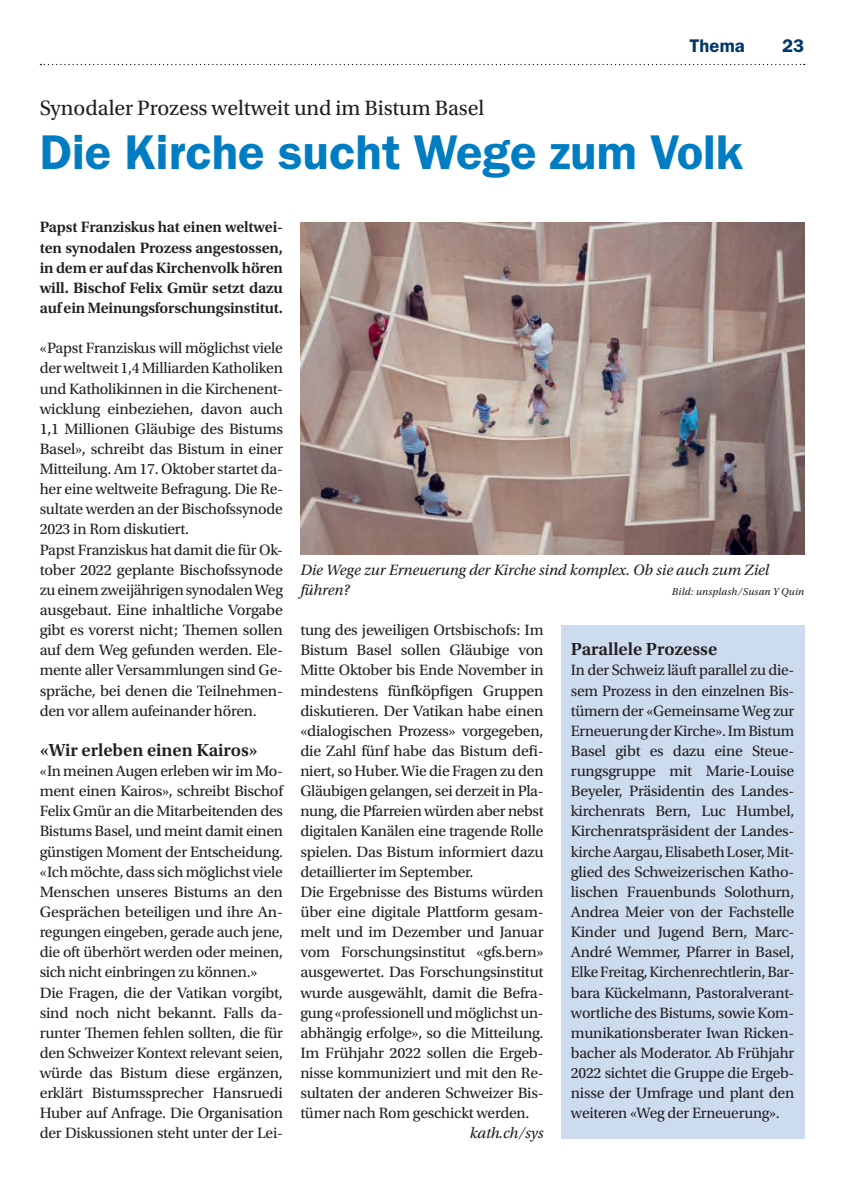
<style>
.page{position:relative;width:844px;height:1191px;background:#fff}
.page>*{position:absolute;margin:0;border:0;box-sizing:border-box;transform-origin:0 0}
.t1{font:600 49px "ITC Franklin Gothic Std";color:#007cc2}
.t2{font:21.88px "Utopia Std";color:#231f20}
.t3{font:600 18.38px "Utopia Std";color:#231f20}
.t4{font:600 18.38px "ITC Franklin Gothic Std";letter-spacing:.005em;color:#003667}
.t5{font:15.75px/20.1px "Utopia Std";letter-spacing:-.015em;color:#231f20}
.t6{font:600 15.75px/20.1px "Utopia Std";letter-spacing:-.01em;color:#231f20;text-align:justify}
.t7{font:italic 15.75px/20.1px "Utopia Std";letter-spacing:-.005em;color:#231f20}
.t8{font:italic 10.5px "Utopia Std";letter-spacing:.02em;color:#231f20}
</style>
<div class="page">
<svg style="left:40px;top:64px;width:764px;height:1px"></svg>
<img style="left:300px;top:222px;width:504px;height:332px">
<div style="left:561px;top:625px;width:243px;height:513px;background:#cddbef"></div>
<p class="t4" style="left:689px;top:35px;width:57px">Thema</p>
<p class="t4" style="left:781px;top:35px;width:24px">23</p>
<h2 class="t2" style="left:40px;top:96px;width:446px">Synodaler Prozess weltweit und im Bistum Basel</h2>
<h1 class="t1" style="left:40px;top:123px;width:705px">Die Kirche sucht Wege zum Volk</h1>
<p class="t6" style="left:40px;top:217px;width:245px">Papst Franziskus hat einen weltwei&shy;ten synodalen Prozess angestossen, in dem er auf das Kirchenvolk hören will. Bischof Felix Gmür setzt dazu auf ein Meinungsforschungsinstitut.</p>
<p class="t5" style="left:40px;top:338px;width:245px">«Papst Franziskus will möglichst viele der weltweit 1,4 Milliarden Katholiken und Katholikinnen in die Kirchenent&shy;wicklung einbeziehen, davon auch 1,1 Millionen Gläubige des Bistums Basel», schreibt das Bistum in einer Mitteilung. Am 17. Oktober startet da&shy;her eine weltweite Befragung. Die Re&shy;sultate werden an der Bischofssynode 2023 in Rom diskutiert.<br>Papst Franziskus hat damit die für Ok&shy;tober 2022 geplante Bischofssynode zu einem zweijährigen synodalen Weg ausgebaut. Eine inhaltliche Vorgabe gibt es vorerst nicht; Themen sollen auf dem Weg gefunden werden. Ele&shy;mente aller Versammlungen sind Ge&shy;spräche, bei denen die Teilnehmen&shy;den vor allem aufeinander hören.</p>
<p class="t3" style="left:40px;top:739px;width:220px">«Wir erleben einen Kairos»</p>
<p class="t5" style="left:40px;top:761px;width:245px">«In meinen Augen erleben wir im Mo&shy;ment einen Kairos», schreibt Bischof Felix Gmür an die Mitarbeitenden des Bistums Basel, und meint damit einen günstigen Moment der Entscheidung. «Ich möchte, dass sich möglichst viele Menschen unseres Bistums an den Gesprächen beteiligen und ihre An&shy;regungen eingeben, gerade auch jene, die oft überhört werden oder meinen, sich nicht einbringen zu können.» Die Fragen, die der Vatikan vorgibt, sind noch nicht bekannt. Falls da&shy;runter Themen fehlen sollten, die für den Schweizer Kontext relevant seien, würde das Bistum diese ergänzen, erklärt Bistumssprecher Hansruedi Huber auf Anfrage. Die Organisation der Diskussionen steht unter der Lei-</p>
<p class="t7" style="left:300px;top:560px;width:470px">Die Wege zur Erneuerung der Kirche sind komplex. Ob sie auch zum Ziel führen?</p>
<p class="t8" style="left:671px;top:585px;width:134px">Bild: unsplash/Susan Y Quin</p>
<p class="t5" style="left:300px;top:620px;width:245px">tung des jeweiligen Ortsbischofs: Im Bistum Basel sollen Gläubige von Mitte Oktober bis Ende November in mindestens fünfköpfigen Gruppen diskutieren. Der Vatikan habe einen «dialogischen Prozess» vorgegeben, die Zahl fünf habe das Bistum defi&shy;niert, so Huber. Wie die Fragen zu den Gläubigen gelangen, sei derzeit in Pla&shy;nung, die Pfarreien würden aber nebst digitalen Kanälen eine tragende Rolle spielen. Das Bistum informiert dazu detaillierter im September.<br>Die Ergebnisse des Bistums würden über eine digitale Plattform gesam&shy;melt und im Dezember und Januar vom Forschungsinstitut «gfs.bern» ausgewertet. Das Forschungsinstitut wurde ausgewählt, damit die Befra&shy;gung «professionell und möglichst un&shy;abhängig erfolge», so die Mitteilung.<br>Im Frühjahr 2022 sollen die Ergeb&shy;nisse kommuniziert und mit den Re&shy;sultaten der anderen Schweizer Bis&shy;tümer nach Rom geschickt werden.</p>
<p class="t7" style="left:469px;top:1123px;width:75px">kath.ch/sys</p>
<p class="t3" style="left:570px;top:639px;width:148px">Parallele Prozesse</p>
<p class="t5" style="left:570px;top:660px;width:225px;text-align:justify">In der Schweiz läuft parallel zu die&shy;sem Prozess in den einzelnen Bis&shy;tümern der «Gemeinsame Weg zur Erneuerung der Kirche». Im Bistum Basel gibt es dazu eine Steue&shy;rungsgruppe mit Marie-Louise Beyeler, Präsidentin des Landes&shy;kirchenrats Bern, Luc Humbel, Kirchenrats präsident der Landes&shy;kirche Aargau, Elisabeth Loser, Mit&shy;glied des Schweizerischen Katho&shy;lischen Frauenbunds Solothurn, Andrea Meier von der Fachstelle Kinder und Jugend Bern, Marc-André Wemmer, Pfarrer in Basel, Elke Freitag, Kirchenrechtlerin, Bar&shy;bara Kückelmann, Pastoralverant&shy;wortliche des Bistums, sowie Kom&shy;munikationsberater Iwan Ricken&shy;bacher als Moderator. Ab Frühjahr 2022 sichtet die Gruppe die Ergeb&shy;nisse der Umfrage und plant den weiteren «Weg der Erneuerung».</p>
</div>
